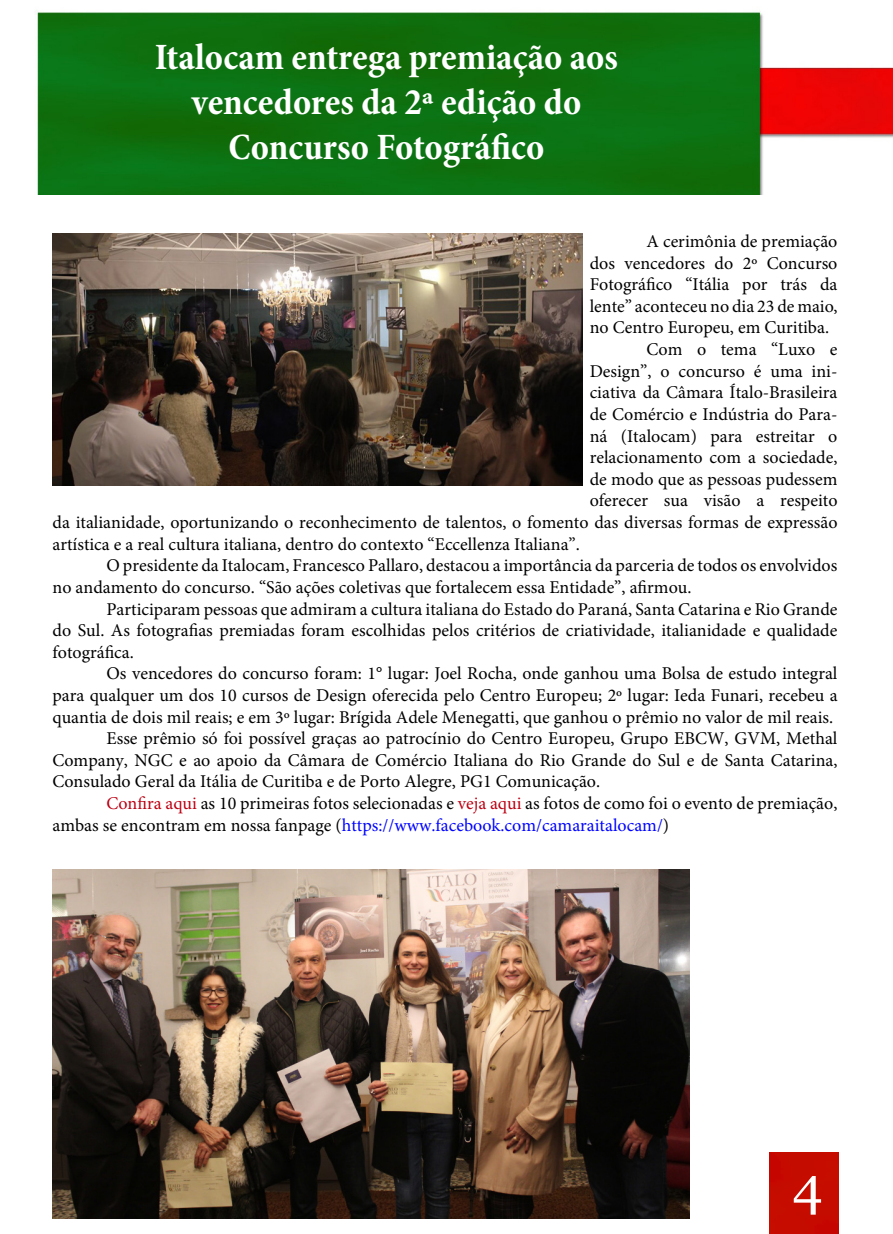
<style>
.page{position:relative;width:893px;height:1234px;background:#fff}
.page>*{position:absolute;margin:0;border:0;box-sizing:border-box;transform-origin:0 0}
.t1{font:54px "Vani";color:#fff}
.t2{font:700 condensed 37.5px/45px "Minion Pro";color:#fff;text-align:center}
.t3{font:18px/21.6px "Minion Pro";color:#000;text-align:justify}
.s1{color:#bc0013}
.s2{color:#0004ff}
</style>
<div class="page">
<div style="left:769px;top:1152px;width:69px;height:81px;background:#c60c00"></div>
<img style="left:35px;top:10px;width:858px;height:185px">
<img style="left:52px;top:234px;width:530px;height:252px">
<img style="left:52px;top:869px;width:637px;height:349px">
<p class="t2" style="left:155px;top:35px;width:465px">Italocam entrega premiação aos vencedores da 2ª edição do<br>Concurso Fotográfico</p>
<p class="t3" style="left:590px;top:230px;width:249px;text-indent:57px">A cerimônia de premiação dos vencedores do 2º Concurso Fotográfico “Itália por trás da lente” aconteceu no dia 23 de maio, no Centro Europeu, em Curitiba.</p>
<p class="t3" style="left:646px;top:338px;width:192px">Com o tema “Luxo e</p>
<p class="t3" style="left:590px;top:360px;width:249px">Design”, o concurso é uma ini-</p>
<p class="t3" style="left:590px;top:382px;width:249px">ciativa da Câmara Ítalo-Brasileira</p>
<p class="t3" style="left:590px;top:403px;width:249px">de Comércio e Indústria do Para-</p>
<p class="t3" style="left:590px;top:425px;width:249px">ná (Italocam) para estreitar o</p>
<p class="t3" style="left:590px;top:446px;width:249px">relacionamento com a sociedade,</p>
<p class="t3" style="left:590px;top:468px;width:249px">de modo que as pessoas pudessem</p>
<p class="t3" style="left:590px;top:490px;width:249px">oferecer sua visão a respeito</p>
<p class="t3" style="left:52px;top:511px;width:786px">da italianidade, oportunizando o reconhecimento de talentos, o fomento das diversas formas de expressão</p>
<p class="t3" style="left:52px;top:533px;width:529px">artística e a real cultura italiana, dentro do contexto “Eccellenza Italiana”.</p>
<p class="t3" style="left:52px;top:554px;width:786px;text-indent:54px">O presidente da Italocam, Francesco Pallaro, destacou a importância da parceria de todos os envolvidos no andamento do concurso. “São ações coletivas que fortalecem essa Entidade”, afirmou.</p>
<p class="t3" style="left:52px;top:598px;width:786px;text-indent:54px">Participaram pessoas que admiram a cultura italiana do Estado do Paraná, Santa Catarina e Rio Grande do Sul. As fotografias premiadas foram escolhidas pelos critérios de criatividade, italianidade e qualidade fotográfica.</p>
<p class="t3" style="left:52px;top:662px;width:787px;text-indent:54px">Os vencedores do concurso foram: 1° lugar: Joel Rocha, onde ganhou uma Bolsa de estudo integral para qualquer um dos 10 cursos de Design oferecida pelo Centro Europeu; 2º lugar: Ieda Funari, recebeu a quantia de dois mil reais; e em 3º lugar: Brígida Adele Menegatti, que ganhou o prêmio no valor de mil reais.</p>
<p class="t3" style="left:52px;top:727px;width:786px;text-indent:54px">Esse prêmio só foi possível graças ao patrocínio do Centro Europeu, Grupo EBCW, GVM, Methal Company, NGC e ao apoio da Câmara de Comércio Italiana do Rio Grande do Sul e de Santa Catarina, Consulado Geral da Itália de Curitiba e de Porto Alegre, PG1 Comunicação.</p>
<p class="t3" style="left:52px;top:792px;width:786px;text-indent:54px"><span class="s1">Confira aqui</span> as 10 primeiras fotos selecionadas e <span class="s1">veja aqui</span> as fotos de como foi o evento de premiação, ambas se encontram em nossa fanpage (<span class="s2">https://www.facebook.com/camaraitalocam/</span>)</p>
<p class="t1" style="left:792px;top:1154px;width:32px">4</p>
</div>
